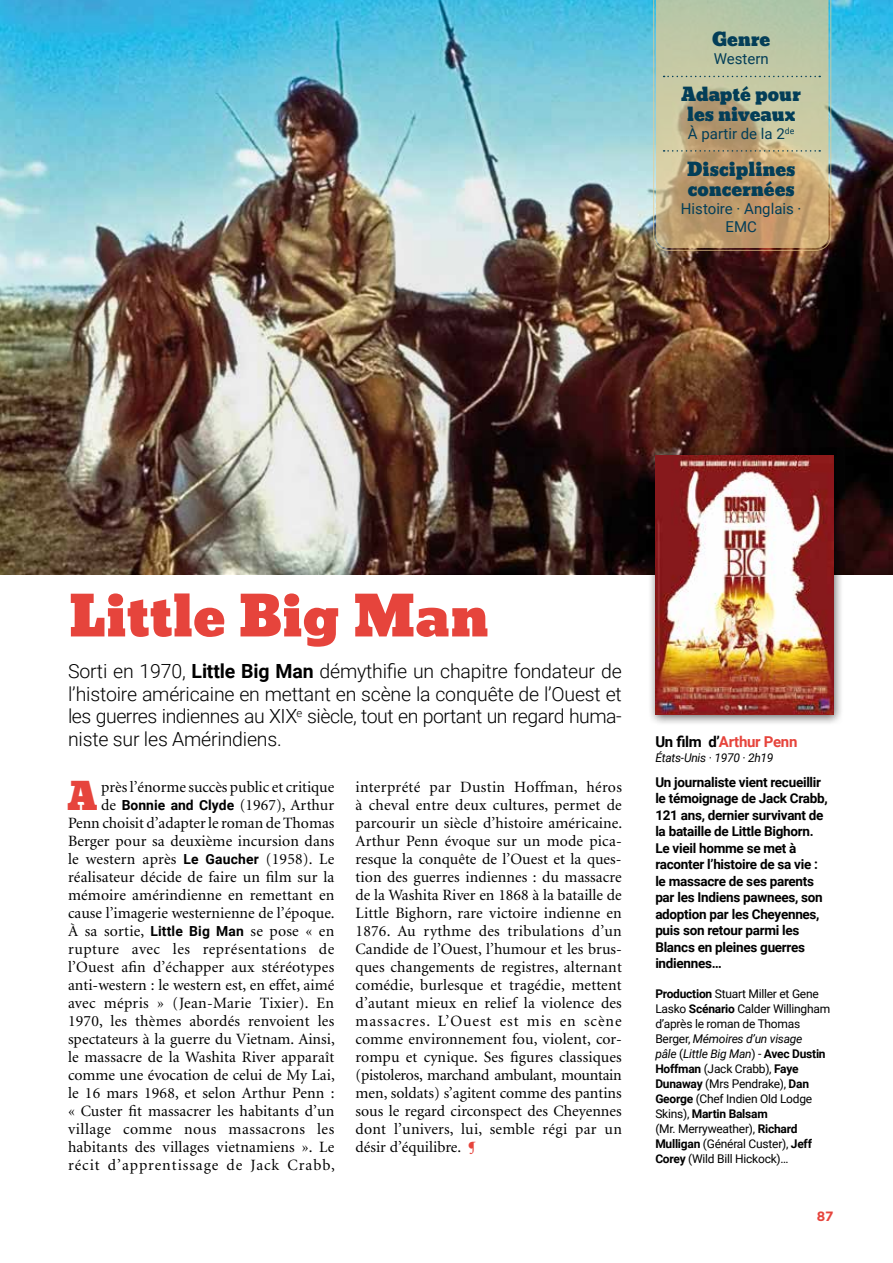
<style>
.page{position:relative;width:893px;height:1263px;background:#fff}
.page>*{position:absolute;margin:0;border:0;box-sizing:border-box;transform-origin:0 0}
.t1{font:54px "Bevan";letter-spacing:-.005em;color:#e6443c}
.t2{font:36.6px "Bevan";color:#e6443c}
.t3{font:300 19.5px/22.5px "Roboto";letter-spacing:-.025em;color:#000;text-align:justify}
.t4{font:18px/19.5px "Bevan";color:#033e58;text-align:center}
.t5{font:15.75px/18px "Minion";letter-spacing:.01em;color:#000;text-align:right}
.t6{font:15px/18px "Roboto";color:#033e58;text-align:center}
.t7{font:700 15px "Roboto";letter-spacing:-.02em;color:#e6443c}
.t8{font:700 13.5px/16.5px "Roboto";letter-spacing:-.02em;color:#000}
.t9{font:700 13.5px "Gotham";color:#e6443c}
.t10{font:12px/15px "Roboto";letter-spacing:-.02em;color:#000}
.t11{font:italic 12px "Roboto";letter-spacing:-.02em;color:#000}
.s1{font-weight:700}
.s2{font-family:"Roboto";font-weight:700;font-size:13.8px}
.s3{font-weight:700;color:#e6443c}
.s4{color:#000}
.s5{font-style:italic}
</style>
<div class="page">
<img style="left:0;top:0;width:893px;height:574px">
<svg style="left:653px;top:0;width:179px;height:251px;background:#bdb38d"></svg>
<div style="left:648px;top:447px;width:196px;height:279px;background:#000;opacity:.6"></div>
<img style="left:655px;top:455px;width:178px;height:260px">
<p class="t4" style="left:712px;top:30px;width:60px">Genre</p>
<p class="t6" style="left:714px;top:49px;width:56px">Western</p>
<p class="t4" style="left:682px;top:85px;width:121px">Adapté pour les niveaux</p>
<p class="t6" style="left:688px;top:124px;width:108px">À partir de la 2<sup>de</sup></p>
<p class="t4" style="left:687px;top:160px;width:110px;text-align:left">Disciplines concernées</p>
<p class="t6" style="left:681px;top:199px;width:122px">Histoire · Anglais ·<br>EMC</p>
<h1 class="t1" style="left:68px;top:573px;width:422px">Little Big Man</h1>
<p class="t3" style="left:68px;top:659px;width:555px">Sorti en 1970, <span class="s1">Little Big Man</span> démythifie un chapitre fondateur de l’histoire américaine en mettant en scène la conquête de l’Ouest et les guerres indiennes au XIX<sup>e</sup> siècle, tout en portant un regard huma&shy;niste sur les Amérindiens.</p>
<p class="t5" style="left:68px;top:779px;width:268px">près l’énorme succès public et critique<br>de <span class="s2">Bonnie and Clyde</span> (1967), Arthur Penn choisit d’adapter le roman de Thomas Berger pour sa deuxième incursion dans le western après <span class="s2">Le Gaucher</span> (1958). Le réalisateur décide de faire un film sur la mémoire amérindienne en remettant en cause l’imagerie westernienne de l’époque.<br>À sa sortie, <span class="s2">Little Big Man</span> se pose « en rupture avec les représentations de l’Ouest afin d’échapper aux stéréotypes anti-western : le western est, en effet, aimé avec mépris » (Jean-Marie Tixier). En 1970, les thèmes abordés renvoient les spectateurs à la guerre du Vietnam. Ainsi, le massacre de la Washita River apparaît comme une évocation de celui de My Lai, le 16 mars 1968, et selon Arthur Penn : « Custer fit massacrer les habitants d’un village comme nous massacrons les habitants des villages vietnamiens ». Le récit d’apprentissage de Jack Crabb,</p>
<p class="t5" style="left:356px;top:779px;width:268px;text-align:justify">interprété par Dustin Hoffman, héros à cheval entre deux cultures, permet de parcourir un siècle d’histoire américaine.<br>Arthur Penn évoque sur un mode pica&shy;resque la conquête de l’Ouest et la ques&shy;tion des guerres indiennes : du massacre de la Washita River en 1868 à la bataille de Little Bighorn, rare victoire indienne en 1876. Au rythme des tribulations d’un Candide de l’Ouest, l’humour et les brus&shy;ques changements de registres, alternant comédie, burlesque et tragédie, mettent d’autant mieux en relief la violence des massacres. L’Ouest est mis en scène comme environnement fou, violent, cor&shy;rompu et cynique. Ses figures classiques (pistoleros, marchand ambulant, mountain men, soldats) s’agitent comme des pantins sous le regard circonspect des Cheyennes dont l’univers, lui, semble régi par un désir d’équilibre. <span class="s3">¶</span></p>
<h2 class="t2" style="left:68px;top:767px;width:31px">A</h2>
<p class="t7" style="left:655px;top:731px;width:144px"><span class="s4">Un film d’</span>Arthur Penn</p>
<p class="t11" style="left:655px;top:749px;width:120px">États-Unis · 1970 · 2h19</p>
<p class="t8" style="left:655px;top:773px;width:174px">Un journaliste vient recueillir le témoignage de Jack Crabb,<br>121 ans, dernier survivant de la bataille de Little Bighorn.<br>Le vieil homme se met à raconter l’histoire de sa vie : le massacre de ses parents par les Indiens pawnees, son adoption par les Cheyennes, puis son retour parmi les<br>Blancs en pleines guerres indiennes…</p>
<p class="t10" style="left:655px;top:986px;width:176px"><span class="s1">Production</span> Stuart Miller et Gene<br>Lasko <span class="s1">Scénario</span> Calder Willingham d’après le roman de Thomas<br>Berger, <span class="s5">Mémoires d’un visage<br>pâle</span> (<span class="s5">Little Big Man</span>) - <span class="s1">Avec Dustin<br>Hoffman</span> (Jack Crabb), <span class="s1">Faye<br>Dunaway</span> (Mrs Pendrake), <span class="s1">Dan<br>George</span> (Chef Indien Old Lodge<br>Skins), <span class="s1">Martin Balsam<br></span>(Mr. Merryweather), <span class="s1">Richard<br>Mulligan</span> (Général Custer), <span class="s1">Jeff<br>Corey</span> (Wild Bill Hickock)…</p>
<p class="t9" style="left:817px;top:1208px;width:18px">87</p>
</div>
